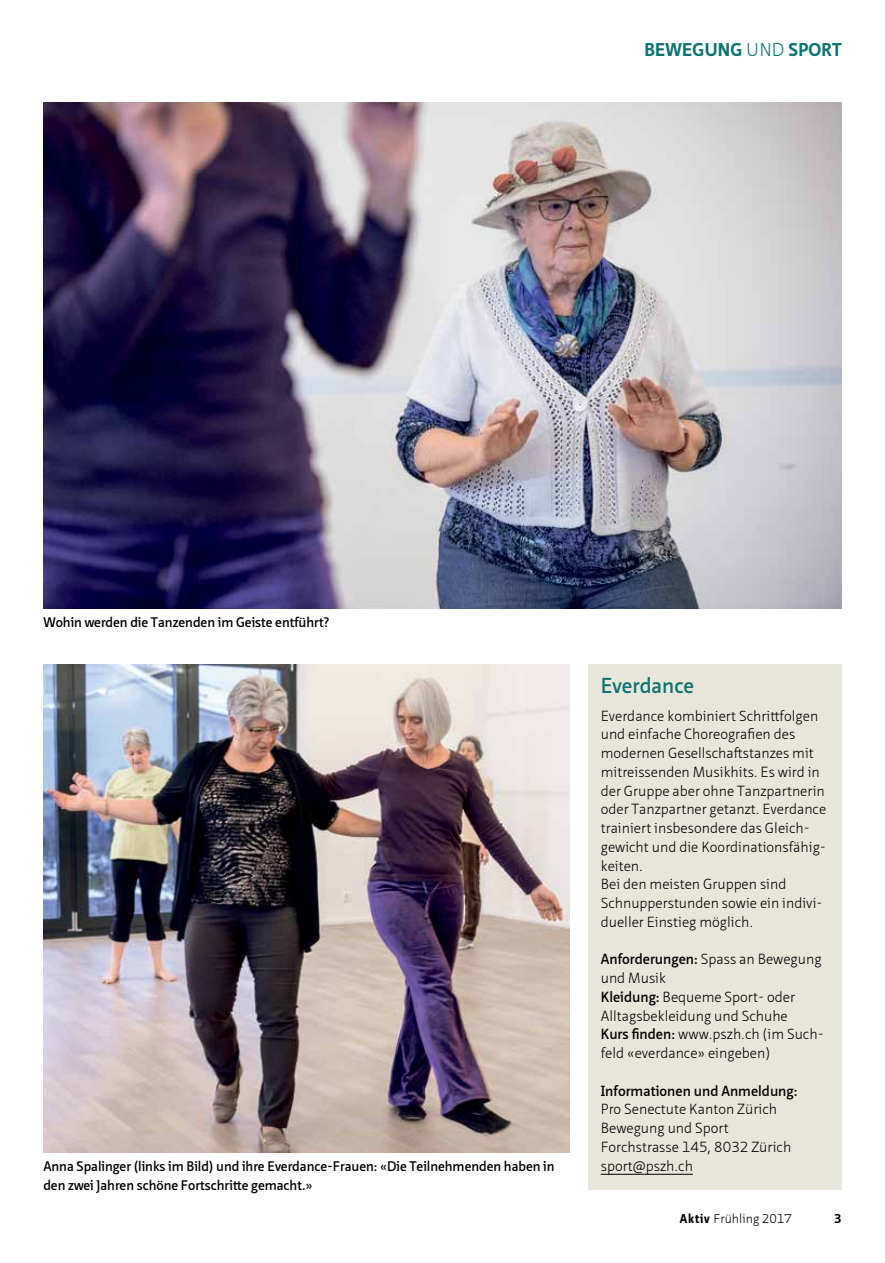
<style>
.page{position:relative;width:885px;height:1263px;background:#fff}
.page>*{position:absolute;margin:0;border:0;box-sizing:border-box;transform-origin:0 0}
.t1{font:600 21px "Neue Sans Pro";color:#0e7471}
.t2{font:700 18px "Neue Sans Pro";letter-spacing:.01em;color:#0e7471}
.t3{font:300 14.25px/18.8px "Neue Sans Pro";color:#000}
.t4{font:600 14.25px "Neue Sans Pro";color:#000}
.t5{font:600 13.5px/18.8px "Neue Sans Pro";letter-spacing:-.005em;color:#000}
.t6{font:300 12.45px "Neue Sans Pro";color:#000}
.t7{font:700 12.45px "Neue Sans Pro";color:#000}
.s1{font-weight:300}
.s2{font-weight:600}
.s3{font-weight:700}
</style>
<div class="page">
<div style="left:588px;top:665px;width:253px;height:525px;background:#e8e5db"></div>
<hr style="left:600px;top:1174px;width:93px;height:1px;background:#000">
<img style="left:43px;top:102px;width:798px;height:506px">
<img style="left:43px;top:665px;width:526px;height:487px">
<p class="t2" style="left:644px;top:38px;width:199px">BEWEGUNG <span class="s1">und</span> SPORT</p>
<p class="t5" style="left:43px;top:613px;width:287px">Wohin werden die Tanzenden im Geiste entführt?</p>
<p class="t5" style="left:43px;top:1157px;width:512px">Anna Spalinger (links im Bild) und ihre Everdance-Frauen: «Die Teilnehmenden haben in den zwei Jahren schöne Fortschritte gemacht.»</p>
<h1 class="t1" style="left:600px;top:672px;width:95px">Everdance</h1>
<p class="t3" style="left:600px;top:706px;width:227px">Everdance kombiniert Schrittfolgen und einfache Choreografien des modernen Gesellschaftstanzes mit mitreissenden Musikhits. Es wird in der Gruppe aber ohne Tanzpartnerin oder Tanzpartner getanzt. Everdance trainiert insbesondere das Gleich&shy;gewicht und die Koordinationsfähig&shy;keiten.<br>Bei den meisten Gruppen sind<br>Schnupperstunden sowie ein indivi&shy;dueller Einstieg möglich.</p>
<p class="t3" style="left:600px;top:950px;width:224px"><span class="s2">Anforderungen:</span> Spass an Bewegung und Musik<br><span class="s2">Kleidung:</span> Bequeme Sport- oder<br>Alltagsbekleidung und Schuhe<br><span class="s2">Kurs finden:</span> www.pszh.ch (im Such&shy;feld «everdance» eingeben)</p>
<p class="t4" style="left:600px;top:1081px;width:198px">Informationen und Anmeldung:</p>
<p class="t3" style="left:600px;top:1100px;width:192px">Pro Senectute Kanton Zürich<br>Bewegung und Sport<br>Forchstrasse 145, 8032 Zürich sport@pszh.ch</p>
<p class="t6" style="left:679px;top:1211px;width:113px"><span class="s3">AKTIV</span> Frühling 2017</p>
<p class="t7" style="left:834px;top:1211px;width:9px">3</p>
</div>
